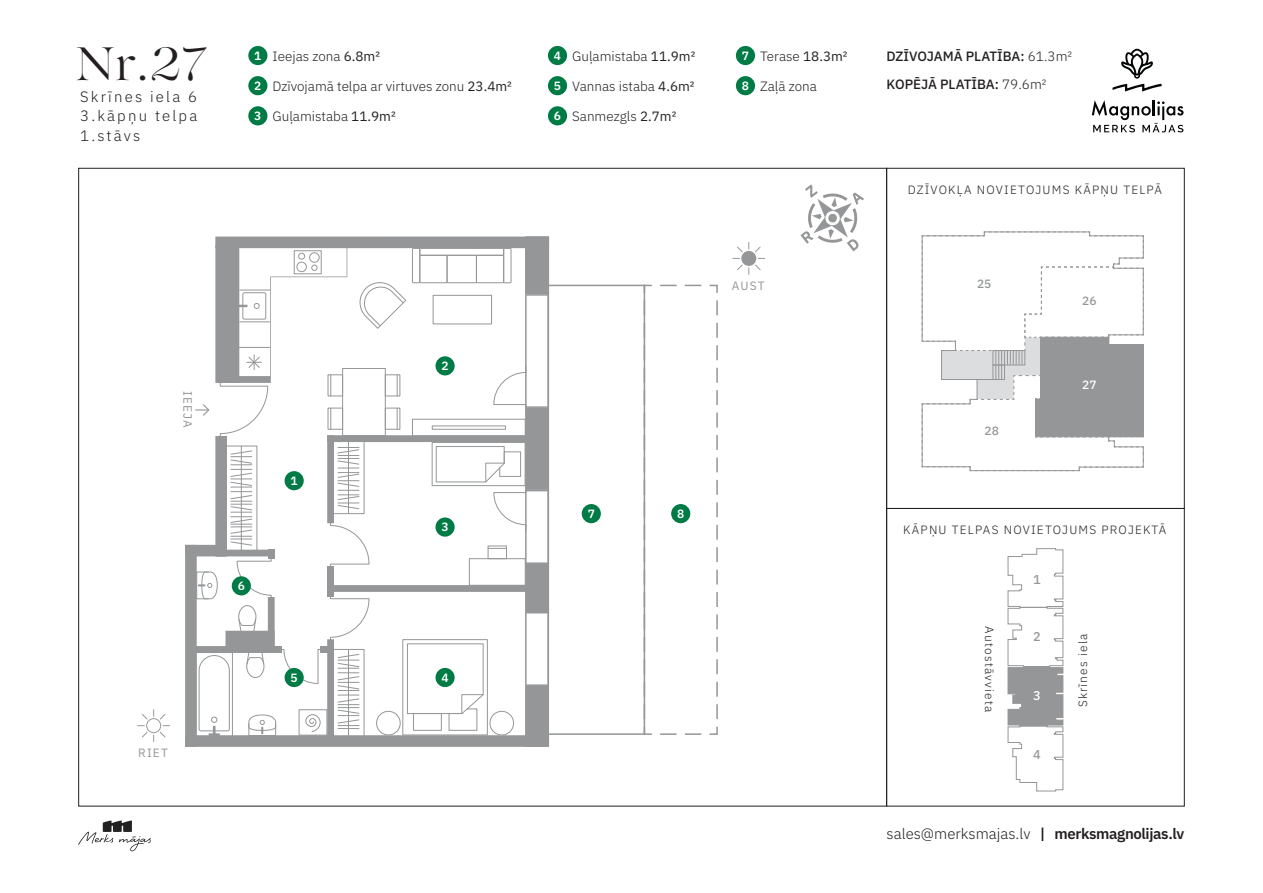
<style>
.page{position:relative;width:1263px;height:893px;background:#fff}
.page>*{position:absolute;margin:0;border:0;box-sizing:border-box;transform-origin:0 0}
.t1{font:46.5px "Lovelace";color:#231f20}
.t2{font:300 15px "IBM Plex Sans";color:#231f20}
.t3{font:300 15px/19.5px "IBM Plex Sans";letter-spacing:.14em;color:#231f20;text-align:justify}
.t4{font:300 13.5px "IBM Plex Sans";color:#231f20}
.t5{font:500 13.5px/28.8px "IBM Plex Sans";letter-spacing:-.005em;color:#231f20}
.t6{font:500 12.75px "IBM Plex Sans";color:#949698}
.t7{font:500 12.75px "IBM Plex Sans";color:#fff}
.t8{font:300 12px "IBM Plex Sans";letter-spacing:.1em;color:#231f20}
.t9{font:12px "IBM Plex Sans";letter-spacing:.095em;color:#949698}
.t10{font:600 12px "IBM Plex Sans";color:#fff}
.t11{font:500 12px "IBM Plex Sans";color:#949698}
.t12{font:500 12px "IBM Plex Sans";color:#fff}
.s1{font-weight:600;font-size:12px;color:#fff}
.s2{font-weight:400}
.s3{font-weight:300}
.s4{font-weight:600}
</style>
<div class="page">
<div style="left:886px;top:168px;width:298px;height:341px;border:1px solid #231f20"></div>
<div style="left:886px;top:508px;width:298px;height:298px;border:1px solid #231f20"></div>
<svg style="left:800px;top:184px;width:64px;height:67px"></svg>
<div style="left:248px;top:46px;width:19px;height:19px;background:#007b46;border-radius:50%"></div>
<div style="left:248px;top:106px;width:19px;height:19px;background:#007b46;border-radius:50%"></div>
<div style="left:248px;top:76px;width:19px;height:19px;background:#007b46;border-radius:50%"></div>
<div style="left:548px;top:46px;width:19px;height:19px;background:#007b46;border-radius:50%"></div>
<div style="left:548px;top:106px;width:19px;height:19px;background:#007b46;border-radius:50%"></div>
<div style="left:548px;top:76px;width:19px;height:19px;background:#007b46;border-radius:50%"></div>
<div style="left:736px;top:76px;width:19px;height:19px;background:#007b46;border-radius:50%"></div>
<div style="left:736px;top:46px;width:19px;height:19px;background:#007b46;border-radius:50%"></div>
<svg style="left:921px;top:231px;width:223px;height:240px"></svg>
<svg style="left:137px;top:709px;width:33px;height:33px"></svg>
<div style="left:741px;top:251px;width:15px;height:15px;background:#949698;border-radius:50%"></div>
<svg style="left:755px;top:247px;width:6px;height:5px"></svg>
<svg style="left:732px;top:258px;width:17px;height:17px"></svg>
<svg style="left:737px;top:242px;width:12px;height:10px"></svg>
<svg style="left:755px;top:258px;width:10px;height:12px"></svg>
<div style="left:215px;top:237px;width:334px;height:11px;background:#949698"></div>
<div style="left:185px;top:735px;width:364px;height:12px;background:#949698"></div>
<div style="left:185px;top:545px;width:12px;height:202px;background:#949698"></div>
<svg style="left:194px;top:245px;width:524px;height:498px"></svg>
<div style="left:285px;top:471px;width:19px;height:19px;background:#007b46;border-radius:50%"></div>
<div style="left:285px;top:668px;width:19px;height:19px;background:#007b46;border-radius:50%"></div>
<div style="left:232px;top:576px;width:19px;height:19px;background:#007b46;border-radius:50%"></div>
<div style="left:435px;top:668px;width:20px;height:19px;background:#007b46;border-radius:50%"></div>
<div style="left:435px;top:356px;width:20px;height:19px;background:#007b46;border-radius:50%"></div>
<div style="left:435px;top:517px;width:20px;height:20px;background:#007b46;border-radius:50%"></div>
<div style="left:582px;top:504px;width:19px;height:19px;background:#007b46;border-radius:50%"></div>
<div style="left:671px;top:504px;width:19px;height:19px;background:#007b46;border-radius:50%"></div>
<svg style="left:1007px;top:548px;width:57px;height:244px"></svg>
<svg style="left:1112px;top:49px;width:49px;height:42px"></svg>
<svg style="left:1092px;top:100px;width:91px;height:32px"></svg>
<svg style="left:78px;top:820px;width:73px;height:31px"></svg>
<h1 class="t1" style="left:75px;top:28px;width:133px">Nr.27</h1>
<p class="t4" style="left:742px;top:46px;width:107px"><span class="s1">7</span> Terase <span class="s2">18.3m²</span></p>
<p class="t3" style="left:80px;top:85px;width:119px">Skrīnes iela 6<br>3.kāpņu telpa 1.stāvs</p>
<p class="t4" style="left:554px;top:46px;width:143px"><span class="s1">4</span> Guļamistaba <span class="s2">11.9m²</span></p>
<p class="t4" style="left:254px;top:46px;width:127px"><span class="s1">1</span> Ieejas zona <span class="s2">6.8m²</span></p>
<p class="t4" style="left:254px;top:76px;width:259px"><span class="s1">2</span> Dzīvojamā telpa ar virtuves zonu <span class="s2">23.4m²</span></p>
<p class="t4" style="left:554px;top:76px;width:142px"><span class="s1">5</span> Vannas istaba <span class="s2">4.6m²</span></p>
<p class="t4" style="left:742px;top:76px;width:77px"><span class="s1">8</span> Zaļā zona</p>
<p class="t4" style="left:254px;top:106px;width:143px"><span class="s1">3</span> Guļamistaba <span class="s2">11.9m²</span></p>
<p class="t4" style="left:554px;top:106px;width:124px"><span class="s1">6</span> Sanmezgls <span class="s2">2.7m²</span></p>
<p class="t9" style="left:197px;top:391px;width:39px;rotate:90deg">EI EJA</p>
<p class="t10" style="left:238px;top:576px;width:9px">6</p>
<p class="t9" style="left:138px;top:744px;width:31px">RIET</p>
<p class="t10" style="left:291px;top:471px;width:9px">1</p>
<p class="t10" style="left:291px;top:668px;width:9px">5</p>
<p class="t10" style="left:441px;top:356px;width:9px">2</p>
<p class="t10" style="left:441px;top:517px;width:9px">3</p>
<p class="t10" style="left:441px;top:668px;width:9px">4</p>
<p class="t9" style="left:732px;top:277px;width:34px">AUST</p>
<p class="t10" style="left:588px;top:504px;width:9px">7</p>
<p class="t10" style="left:677px;top:504px;width:9px">8</p>
<p class="t5" style="left:887px;top:40px;width:187px">DZĪVOJAMĀ PLATĪBA: <span class="s3">61.3m²<br></span>KOPĒJĀ PLATĪBA: <span class="s3">79.6m²</span></p>
<p class="t8" style="left:908px;top:180px;width:256px">DZĪVOKĻA NOVIETOJUMS KĀPŅU TELPĀ</p>
<p class="t11" style="left:977px;top:274px;width:16px">25</p>
<p class="t11" style="left:984px;top:421px;width:16px">28</p>
<p class="t11" style="left:1082px;top:291px;width:16px">26</p>
<p class="t12" style="left:1082px;top:376px;width:16px">27</p>
<p class="t8" style="left:903px;top:521px;width:265px">KĀPŅU TELPAS NOVIETOJUMS PROJEKTĀ</p>
<p class="t8" style="left:998px;top:626px;width:88px;rotate:90deg">Autostāvvieta</p>
<p class="t6" style="left:1033px;top:569px;width:9px">1</p>
<p class="t6" style="left:1033px;top:626px;width:9px">2</p>
<p class="t7" style="left:1033px;top:685px;width:9px">3</p>
<p class="t6" style="left:1033px;top:745px;width:9px">4</p>
<p class="t8" style="left:1074px;top:707px;width:76px;rotate:-90deg">Skrīnes iela</p>
<p class="t2" style="left:887px;top:822px;width:299px">sales@merksmajas.lv <span class="s4">| merksmagnolijas.lv</span></p>
</div>
